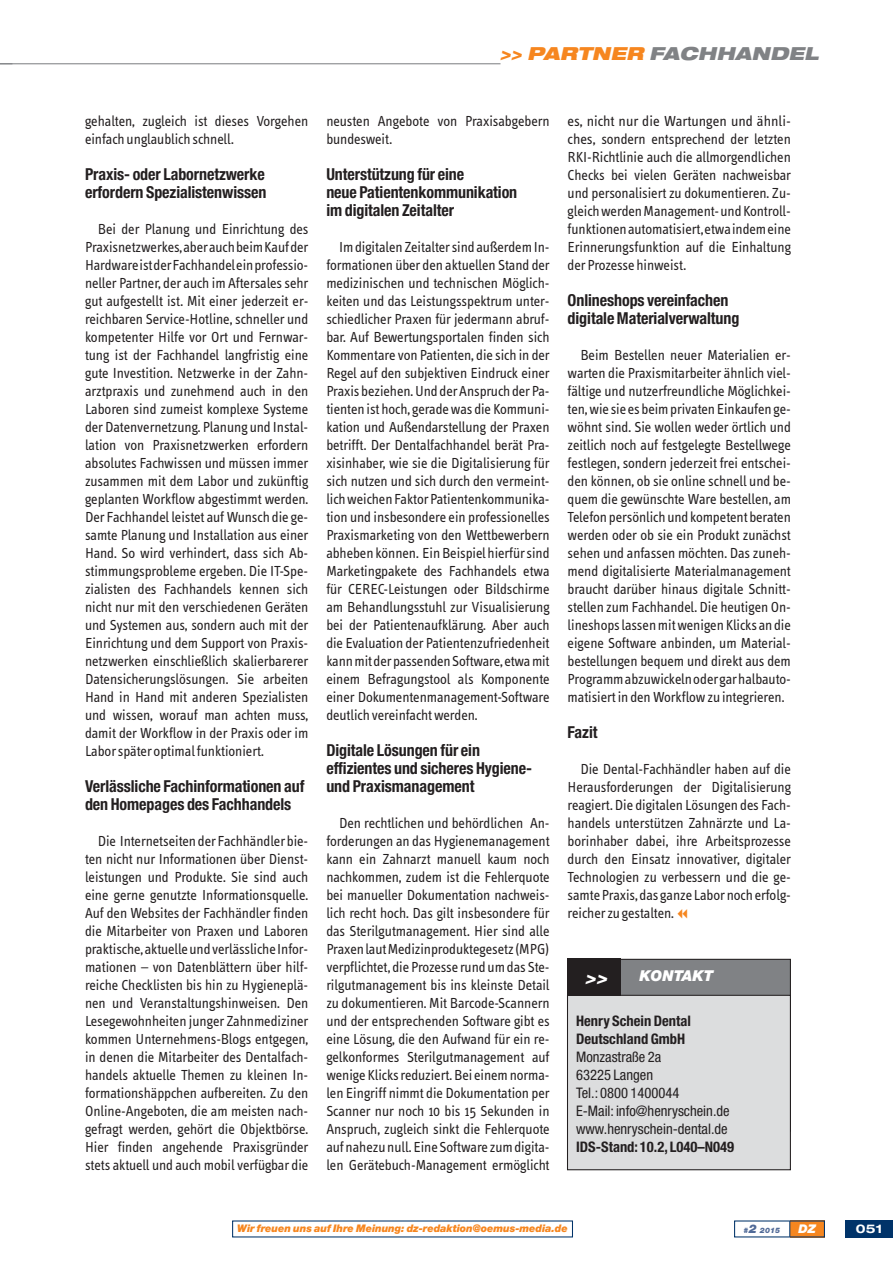
<style>
.page{position:relative;width:893px;height:1263px;background:#fff}
.page>*{position:absolute;margin:0;border:0;box-sizing:border-box;transform-origin:0 0}
.t1{font:italic 900 expanded 18px "Helvetica Neue";color:#808285}
.t2{font:italic 900 expanded 18px "Helvetica Neue";color:#fff}
.t3{font:700 condensed 16.5px/18px "Helvetica Neue";letter-spacing:-.005em;color:#231f20}
.t4{font:15px/18px "Info Text";letter-spacing:-.005em;color:#231f20;text-align:justify}
.t5{font:italic 900 15px "Helvetica Neue";color:#fff}
.t6{font:condensed 14.55px/18px "Helvetica Neue";color:#231f20}
.t7{font:700 condensed 14.55px "Helvetica Neue";color:#231f20}
.t8{font:700 condensed 14.55px "Helvetica Neue";color:#231f20}
.t9{font:700 expanded 12px "Helvetica Neue";letter-spacing:.015em;color:#fff}
.t10{font:italic 900 12px "Helvetica Neue";color:#fff}
.t11{font:italic 900 10.5px "Helvetica Neue";letter-spacing:-.01em;color:#f6861f}
.t12{font:italic 900 7.5px "Helvetica Neue";color:#516b98}
.s1{color:#f6861f}
.s2{font-size:12px}
</style>
<div class="page">
<div style="left:790px;top:1220px;width:35px;height:17px;background:#f6861f"></div>
<svg style="left:789px;top:1221px;width:1px;height:16px"></svg>
<div style="left:845px;top:1220px;width:48px;height:17px;background:#003369"></div>
<hr style="left:0;top:63px;width:500px;height:1px;background:#808285">
<div style="left:568px;top:959px;width:222px;height:172px;background:#808285"></div>
<div style="left:567px;top:995px;width:223px;height:175px;background:#dcddde"></div>
<div style="left:567px;top:995px;width:224px;height:175px;border:1px solid #231f20"></div>
<div style="left:567px;top:959px;width:53px;height:37px;background:#231f20"></div>
<p class="t1" style="left:500px;top:45px;width:324px"><span class="s1">&gt;&gt; PARTNER</span> FACHHANDEL</p>
<p class="t4" style="left:85px;top:113px;width:225px">gehalten, zugleich ist dieses Vorgehen einfach unglaublich schnell.</p>
<p class="t3" style="left:85px;top:167px;width:183px">Praxis- oder Labornetzwerke erfordern Spezialistenwissen</p>
<p class="t4" style="left:85px;top:221px;width:225px;text-indent:13px">Bei der Planung und Einrichtung des Praxisnetzwerkes, aber auch beim Kauf der Hardware ist der Fachhandel ein professio&shy;neller Partner, der auch im Aftersales sehr gut aufgestellt ist. Mit einer jederzeit er&shy;reichbaren Service-Hotline, schneller und kompetenter Hilfe vor Ort und Fernwar&shy;tung ist der Fachhandel langfristig eine gute Investition. Netzwerke in der Zahn&shy;arztpraxis und zunehmend auch in den Laboren sind zumeist komplexe Systeme der Datenvernetzung. Planung und Instal&shy;lation von Praxisnetzwerken erfordern absolutes Fachwissen und müssen immer zusammen mit dem Labor und zukünftig geplanten Workflow abgestimmt werden.<br>Der Fachhandel leistet auf Wunsch die ge&shy;samte Planung und Installation aus einer Hand. So wird verhindert, dass sich Ab&shy;stimmungsprobleme ergeben. Die IT-Spe&shy;zialisten des Fachhandels kennen sich nicht nur mit den verschiedenen Geräten und Systemen aus, sondern auch mit der Einrichtung und dem Support von Praxis&shy;netzwerken einschließlich skalierbarerer Datensicherungslösungen. Sie arbeiten Hand in Hand mit anderen Spezialisten und wissen, worauf man achten muss, damit der Workflow in der Praxis oder im Labor später optimal funktioniert.</p>
<p class="t3" style="left:85px;top:779px;width:221px">Verlässliche Fachinformationen auf den Homepages des Fachhandels</p>
<p class="t4" style="left:85px;top:833px;width:225px;text-indent:13px">Die Internetseiten der Fachhändler bie&shy;ten nicht nur Informationen über Dienst&shy;leistungen und Produkte. Sie sind auch eine gerne genutzte Informationsquelle.<br>Auf den Websites der Fachhändler finden die Mitarbeiter von Praxen und Laboren praktische, aktuelle und verlässliche Infor&shy;mationen – von Datenblättern über hilf - reiche Checklisten bis hin zu Hygieneplä&shy;nen und Veranstaltungshinweisen. Den Lesegewohnheiten junger Zahnmediziner kommen Unternehmens-Blogs entgegen, in denen die Mitarbeiter des Dentalfach&shy;handels aktuelle Themen zu kleinen In - formationshäppchen aufbereiten. Zu den Online-Angeboten, die am meisten nach&shy;gefragt werden, gehört die Objektbörse.<br>Hier finden angehende Praxisgründer stets aktuell und auch mobil verfügbar die</p>
<p class="t4" style="left:326px;top:113px;width:225px">neusten Angebote von Praxisabgebern bundesweit.</p>
<p class="t3" style="left:326px;top:167px;width:192px">Unterstützung für eine<br>neue Patientenkommunikation im digitalen Zeitalter</p>
<p class="t4" style="left:326px;top:239px;width:225px;text-indent:13px">Im digitalen Zeitalter sind außerdem In&shy;formationen über den aktuellen Stand der medizinischen und technischen Möglich&shy;keiten und das Leistungsspektrum unter&shy;schiedlicher Praxen für jedermann abruf&shy;bar. Auf Bewertungsportalen finden sich Kommentare von Patienten, die sich in der Regel auf den subjektiven Eindruck einer Praxis beziehen. Und der Anspruch der Pa&shy;tienten ist hoch, gerade was die Kommuni&shy;kation und Außendarstellung der Praxen betrifft. Der Dentalfachhandel berät Pra&shy;xisinhaber, wie sie die Digitalisierung für sich nutzen und sich durch den vermeint&shy;lich weichen Faktor Patientenkommunika&shy;tion und insbesondere ein professionelles Praxismarketing von den Wettbewerbern abheben können. Ein Beispiel hierfür sind Marketingpakete des Fachhandels etwa für CEREC-Leistungen oder Bildschirme am Behandlungsstuhl zur Visualisierung bei der Patientenaufklärung. Aber auch die Evaluation der Patientenzufriedenheit kann mit der passenden Software, etwa mit einem Befragungstool als Komponente einer Dokumentenmanagement-Software deutlich vereinfacht werden.</p>
<p class="t3" style="left:326px;top:743px;width:207px">Digitale Lösungen für ein effizientes und sicheres Hygiene&shy;und Praxismanagement</p>
<p class="t4" style="left:326px;top:815px;width:225px;text-indent:13px">Den rechtlichen und behördlichen An&shy;forderungen an das Hygienemanagement kann ein Zahnarzt manuell kaum noch nachkommen, zudem ist die Fehlerquote bei manueller Dokumentation nachweis&shy;lich recht hoch. Das gilt insbesondere für das Sterilgutmanagement. Hier sind alle Praxen laut Medizinproduktegesetz (MPG) verpflichtet, die Prozesse rund um das Ste&shy;rilgutmanagement bis ins kleinste Detail zu dokumentieren. Mit Barcode-Scannern und der entsprechenden Software gibt es eine Lösung, die den Aufwand für ein re&shy;gelkonformes Sterilgutmanagement auf wenige Klicks reduziert. Bei einem norma&shy;len Eingriff nimmt die Dokumentation per Scanner nur noch 10 bis 15 Sekunden in Anspruch, zugleich sinkt die Fehlerquote auf nahezu null. Eine Software zum digita&shy;len Gerätebuch-Management ermöglicht</p>
<p class="t4" style="left:568px;top:113px;width:225px">es, nicht nur die Wartungen und ähnli&shy;ches, sondern entsprechend der letzten RKI-Richtlinie auch die allmorgendlichen Checks bei vielen Geräten nachweisbar und personalisiert zu dokumentieren. Zu&shy;gleich werden Management- und Kontroll&shy;funktionen automatisiert, etwa indem eine Erinnerungsfunktion auf die Einhaltung der Prozesse hinweist.</p>
<p class="t3" style="left:568px;top:293px;width:173px">Onlineshops vereinfachen digitale Materialverwaltung</p>
<p class="t4" style="left:568px;top:347px;width:225px;text-indent:13px">Beim Bestellen neuer Materialien er&shy;warten die Praxismitarbeiter ähnlich viel&shy;fältige und nutzerfreundliche Möglichkei&shy;ten, wie sie es beim privaten Einkaufen ge&shy;wöhnt sind. Sie wollen weder örtlich und zeitlich noch auf festgelegte Bestellwege festlegen, sondern jederzeit frei entschei&shy;den können, ob sie online schnell und be&shy;quem die gewünschte Ware bestellen, am Telefon persönlich und kompetent beraten werden oder ob sie ein Produkt zunächst sehen und anfassen möchten. Das zuneh&shy;mend digitalisierte Materialmanagement braucht darüber hinaus digitale Schnitt&shy;stellen zum Fachhandel. Die heutigen On&shy;lineshops lassen mit wenigen Klicks an die eigene Software anbinden, um Material&shy;bestellungen bequem und direkt aus dem Programm abzuwickeln oder gar halbauto&shy;matisiert in den Workflow zu integrieren.</p>
<p class="t3" style="left:568px;top:725px;width:31px">Fazit</p>
<p class="t4" style="left:568px;top:761px;width:225px;text-indent:13px">Die Dental-Fachhändler haben auf die Herausforderungen der Digitalisierung reagiert. Die digitalen Lösungen des Fach&shy;handels unterstützen Zahnärzte und La&shy;borinhaber dabei, ihre Arbeitsprozesse durch den Einsatz innovativer, digitaler Technologien zu verbessern und die ge&shy;samte Praxis, das ganze Labor noch erfolg&shy;reicher zu gestalten.</p>
<p class="t5" style="left:639px;top:971px;width:76px">KONTAKT</p>
<p class="t2" style="left:585px;top:969px;width:27px">&gt;&gt;</p>
<p class="t8" style="left:576px;top:1016px;width:116px">Henry Schein Dental</p>
<p class="t7" style="left:576px;top:1030px;width:111px">Deutschland GmbH</p>
<p class="t6" style="left:576px;top:1049px;width:155px">Monzastraße 2a<br>63225 Langen<br>Tel.: 0800 1400044<br>E-Mail: info@henryschein.de www.henryschein-dental.de</p>
<p class="t7" style="left:576px;top:1138px;width:159px">IDS-Stand: 10.2, L040–N049</p>
<p class="t11" style="left:237px;top:1224px;width:332px">Wir freuen uns auf Ihre Meinung: dz-redaktion@oemus-media.de</p>
<p class="t9" style="left:856px;top:1224px;width:28px">051</p>
<p class="t12" style="left:744px;top:1227px;width:38px">#<span class="s2">2</span> 2015</p>
<p class="t10" style="left:798px;top:1224px;width:19px">DZ</p>
<p class="t9" style="left:854px;top:1224px;width:31px">000</p>
</div>
